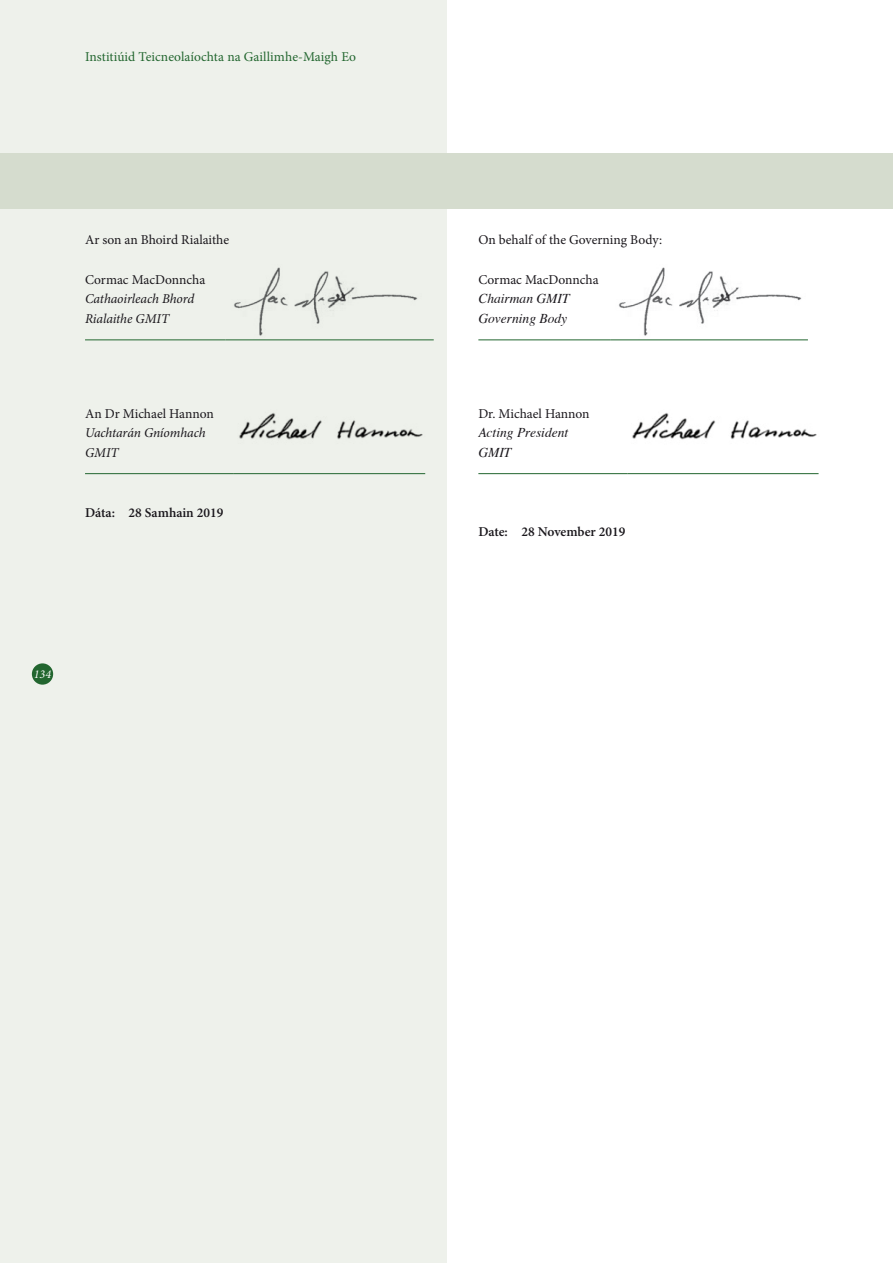
<style>
.page{position:relative;width:893px;height:1263px;background:#fff}
.page>*{position:absolute;margin:0;border:0;box-sizing:border-box;transform-origin:0 0}
.Body__0{font:13.5px "Minion Pro";letter-spacing:-.005em;color:#1a171c}
.Body__4_5{font:italic 13.5px/19.5px "Minion Pro";letter-spacing:-.01em;color:#1a171c}
.Body__4_5-2{font:13.5px "Minion Pro";color:#1a171c}
.t1{font:13.5px "Minion Pro";letter-spacing:.005em;color:#22662f}
.Body__4_5-3{font:italic 13.5px/19.5px "Times";color:#1a171c}
.Body__4_5-4{font:600 13.5px "Minion Pro";color:#1a171c}
.t2{font:italic 12px "Minion Pro";color:#fff}
</style>
<div class="page">
<div style="left:0;top:0;width:446px;height:1263px;background:#eef1eb"></div>
<hr style="left:892px;top:0;width:1px;height:1263px;background:#eef1eb">
<div style="left:0;top:153px;width:893px;height:55px;background:#d5dcce"></div>
<div style="left:32px;top:663px;width:21px;height:22px;background:#22662f;border-radius:50%"></div>
<hr style="left:478px;top:340px;width:132px;height:1px;background:#22662f">
<hr style="left:610px;top:340px;width:198px;height:1px;background:#22662f">
<img style="left:610px;top:267px;width:198px;height:73px">
<hr style="left:478px;top:473px;width:149px;height:1px;background:#22662f">
<hr style="left:627px;top:473px;width:192px;height:1px;background:#22662f">
<img style="left:632px;top:412px;width:185px;height:28px">
<hr style="left:85px;top:340px;width:140px;height:1px;background:#22662f">
<hr style="left:225px;top:340px;width:209px;height:1px;background:#22662f">
<img style="left:225px;top:267px;width:198px;height:73px">
<hr style="left:85px;top:473px;width:149px;height:1px;background:#22662f">
<hr style="left:234px;top:473px;width:191px;height:1px;background:#22662f">
<img style="left:239px;top:413px;width:184px;height:27px">
<p class="t1" style="left:85px;top:47px;width:272px">Institiúid Teicneolaíochta na Gaillimhe-Maigh Eo</p>
<p class="Body__4_5-2" style="left:85px;top:230px;width:146px">Ar son an Bhoird Rialaithe</p>
<p class="Body__0" style="left:85px;top:270px;width:122px">Cormac MacDonncha</p>
<p class="Body__4_5" style="left:85px;top:290px;width:111px">Cathaoirleach Bhord<br>Rialaithe GMIT</p>
<p class="Body__0" style="left:85px;top:404px;width:130px">An Dr Michael Hannon</p>
<p class="Body__4_5" style="left:85px;top:424px;width:122px">Uachtarán Gníomhach<br>GMIT</p>
<p class="Body__4_5-4" style="left:85px;top:505px;width:140px">Dáta: 28 Samhain 2019</p>
<p class="t2" style="left:34px;top:667px;width:19px">134</p>
<p class="Body__4_5-2" style="left:478px;top:230px;width:185px">On behalf of the Governing Body:</p>
<p class="Body__0" style="left:478px;top:270px;width:122px">Cormac MacDonncha</p>
<p class="Body__4_5-3" style="left:478px;top:288px;width:93px">Chairman GMIT<br>Governing Body</p>
<p class="Body__0" style="left:478px;top:404px;width:113px">Dr. Michael Hannon</p>
<p class="Body__4_5-3" style="left:478px;top:422px;width:91px">Acting President<br>GMIT</p>
<p class="Body__4_5-4" style="left:478px;top:524px;width:149px">Date: 28 November 2019</p>
</div>
